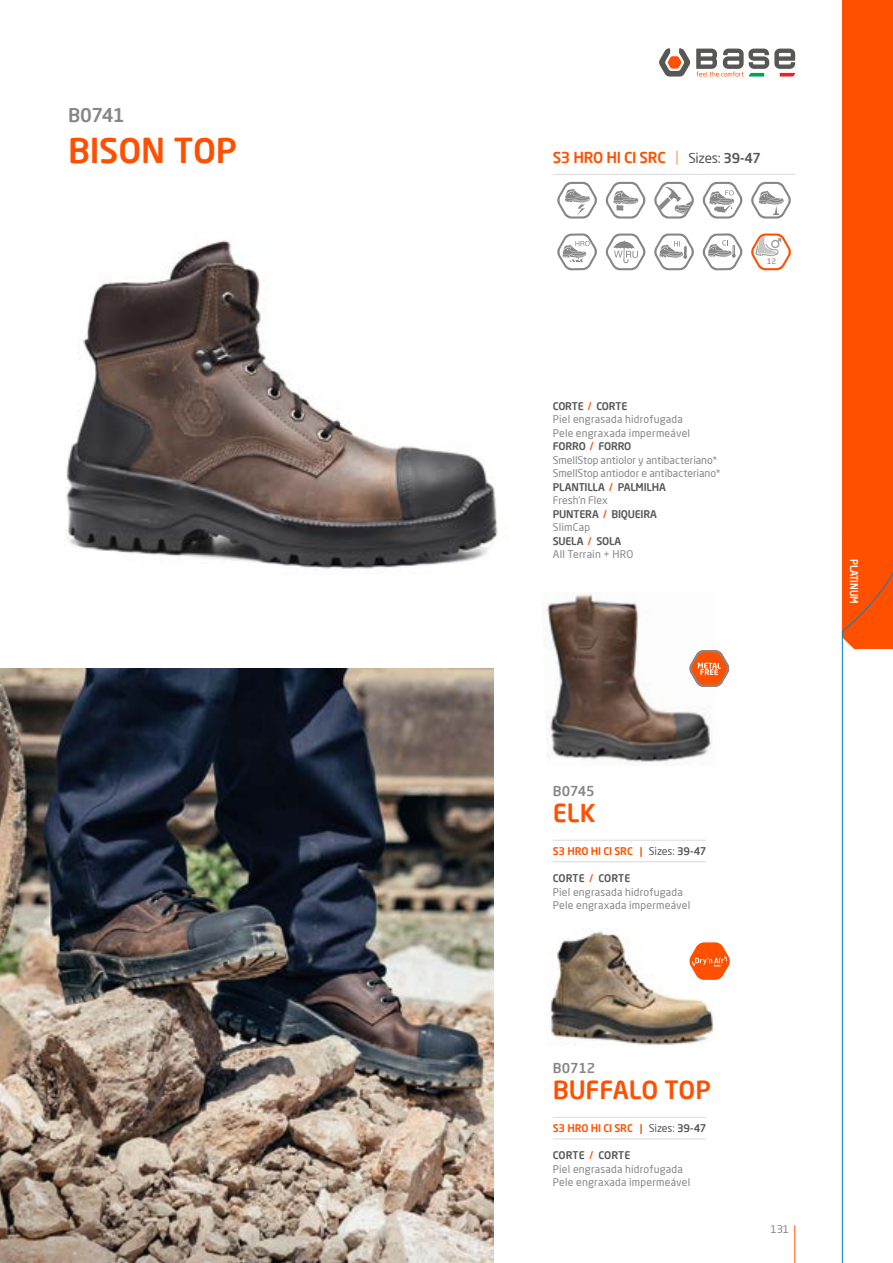
<style>
.page{position:relative;width:893px;height:1263px;background:#fff}
.page>*{position:absolute;margin:0;border:0;box-sizing:border-box;transform-origin:0 0}
.t1{font:500 33.75px "Neo Sans Pro";letter-spacing:-.005em;color:#ff5000}
.t2{font:500 24.75px "Neo Sans Pro";letter-spacing:-.005em;color:#ff5000}
.t3{font:500 18.75px "Neo Sans Pro";letter-spacing:-.04em;color:#878787}
.t4{font:500 15px "Neo Sans Pro";letter-spacing:-.02em;color:#ff5000}
.t5{font:500 13.5px "Neo Sans Pro";letter-spacing:-.015em;color:#878787}
.t6{font:10.5px/13.5px "Neo Sans Pro";letter-spacing:.015em;color:#878787}
.t7{font:500 10.5px "Neo Sans Pro";letter-spacing:-.005em;color:#ff5000}
.t8{font:500 10.5px "Neo Sans Pro";color:#fff;scale:.9 1}
.t9{font:500 7.5px "Neo Sans Pro";color:#9d9d9c}
.s1{font-weight:300}
.s2{font-weight:400;font-size:13.5px;color:#575756}
.s3{font-size:13.5px;color:#575756}
.s4{font-weight:500;color:#575756}
.s5{font-weight:500;color:#ff5000}
.s6{font-weight:400;color:#575756}
.s7{color:#575756}
</style>
<div class="page">
<svg style="left:659px;top:48px;width:31px;height:29px"></svg>
<svg style="left:696px;top:49px;width:99px;height:28px"></svg>
<hr style="left:794px;top:1225px;width:1px;height:38px;background:#ff5000">
<img style="left:543px;top:594px;width:169px;height:171px">
<img style="left:0;top:668px;width:493px;height:91px">
<hr style="left:553px;top:174px;width:48px;height:1px;background:#dadada">
<hr style="left:601px;top:174px;width:49px;height:1px;background:#dadada">
<hr style="left:650px;top:174px;width:48px;height:1px;background:#dadada">
<hr style="left:698px;top:174px;width:49px;height:1px;background:#dadada">
<hr style="left:747px;top:174px;width:48px;height:1px;background:#dadada">
<svg style="left:557px;top:182px;width:40px;height:37px"></svg>
<svg style="left:605px;top:182px;width:41px;height:37px"></svg>
<svg style="left:702px;top:182px;width:41px;height:37px"></svg>
<svg style="left:751px;top:182px;width:40px;height:37px"></svg>
<svg style="left:557px;top:233px;width:40px;height:37px"></svg>
<svg style="left:605px;top:234px;width:41px;height:36px"></svg>
<svg style="left:654px;top:182px;width:40px;height:88px"></svg>
<svg style="left:702px;top:233px;width:41px;height:37px"></svg>
<svg style="left:751px;top:234px;width:40px;height:36px"></svg>
<img style="left:66px;top:240px;width:432px;height:329px">
<svg style="left:689px;top:650px;width:40px;height:37px"></svg>
<hr style="left:553px;top:840px;width:153px;height:1px;background:#dadada">
<hr style="left:553px;top:861px;width:153px;height:1px;background:#dadada">
<img style="left:548px;top:928px;width:166px;height:118px">
<hr style="left:553px;top:1117px;width:153px;height:1px;background:#dadada">
<hr style="left:553px;top:1138px;width:153px;height:1px;background:#dadada">
<svg style="left:689px;top:942px;width:41px;height:38px"></svg>
<img style="left:0;top:759px;width:493px;height:504px">
<div style="left:842px;top:0;width:51px;height:347px;background:#ff5000"></div>
<svg style="left:842px;top:347px;width:51px;height:916px"></svg>
<p class="t3" style="left:68px;top:103px;width:58px">B0741</p>
<p class="t1" style="left:68px;top:129px;width:170px">BISON TOP</p>
<p class="t4" style="left:553px;top:148px;width:210px">S3 HRO HI CI SRC <span class="s1">|</span> <span class="s2">Sizes:</span> <span class="s3">39-47</span></p>
<p class="t9" style="left:767px;top:257px;width:11px">12</p>
<p class="t6" style="left:553px;top:399px;width:170px"><span class="s4">CORTE</span> <span class="s5">/</span> <span class="s4">CORTE<br></span>Piel engrasada hidrofugada<br>Pele engraxada impermeável<br><span class="s4">FORRO</span> <span class="s5">/</span> <span class="s4">FORRO<br></span>SmellStop antiolor y antibacteriano*<br>SmellStop antiodor e antibacteriano*<br><span class="s4">PLANTILLA</span> <span class="s5">/</span> <span class="s4">PALMILHA<br></span>Fresh’n Flex<br><span class="s4">PUNTERA</span> <span class="s5">/</span> <span class="s4">BIQUEIRA<br></span>SlimCap<br><span class="s4">SUELA</span> <span class="s5">/</span> <span class="s4">SOLA<br></span>All Terrain + HRO</p>
<p class="t8" style="left:861px;top:559px;width:52px;rotate:90deg">PLATINUM</p>
<p class="t5" style="left:553px;top:782px;width:43px">B0745</p>
<p class="t2" style="left:553px;top:797px;width:44px">ELK</p>
<p class="t7" style="left:553px;top:845px;width:155px">S3 HRO HI CI SRC | <span class="s6">Sizes:</span> <span class="s7">39-47</span></p>
<p class="t6" style="left:553px;top:871px;width:139px"><span class="s4">CORTE</span> <span class="s5">/</span> <span class="s4">CORTE<br></span>Piel engrasada hidrofugada<br>Pele engraxada impermeável</p>
<p class="t5" style="left:553px;top:1059px;width:44px">B0712</p>
<p class="t2" style="left:553px;top:1074px;width:160px">BUFFALO TOP</p>
<p class="t7" style="left:553px;top:1122px;width:155px">S3 HRO HI CI SRC | <span class="s6">Sizes:</span> <span class="s7">39-47</span></p>
<p class="t6" style="left:553px;top:1149px;width:139px"><span class="s4">CORTE</span> <span class="s5">/</span> <span class="s4">CORTE<br></span>Piel engrasada hidrofugada<br>Pele engraxada impermeável</p>
<p class="t6" style="left:770px;top:1222px;width:20px">131</p>
</div>
